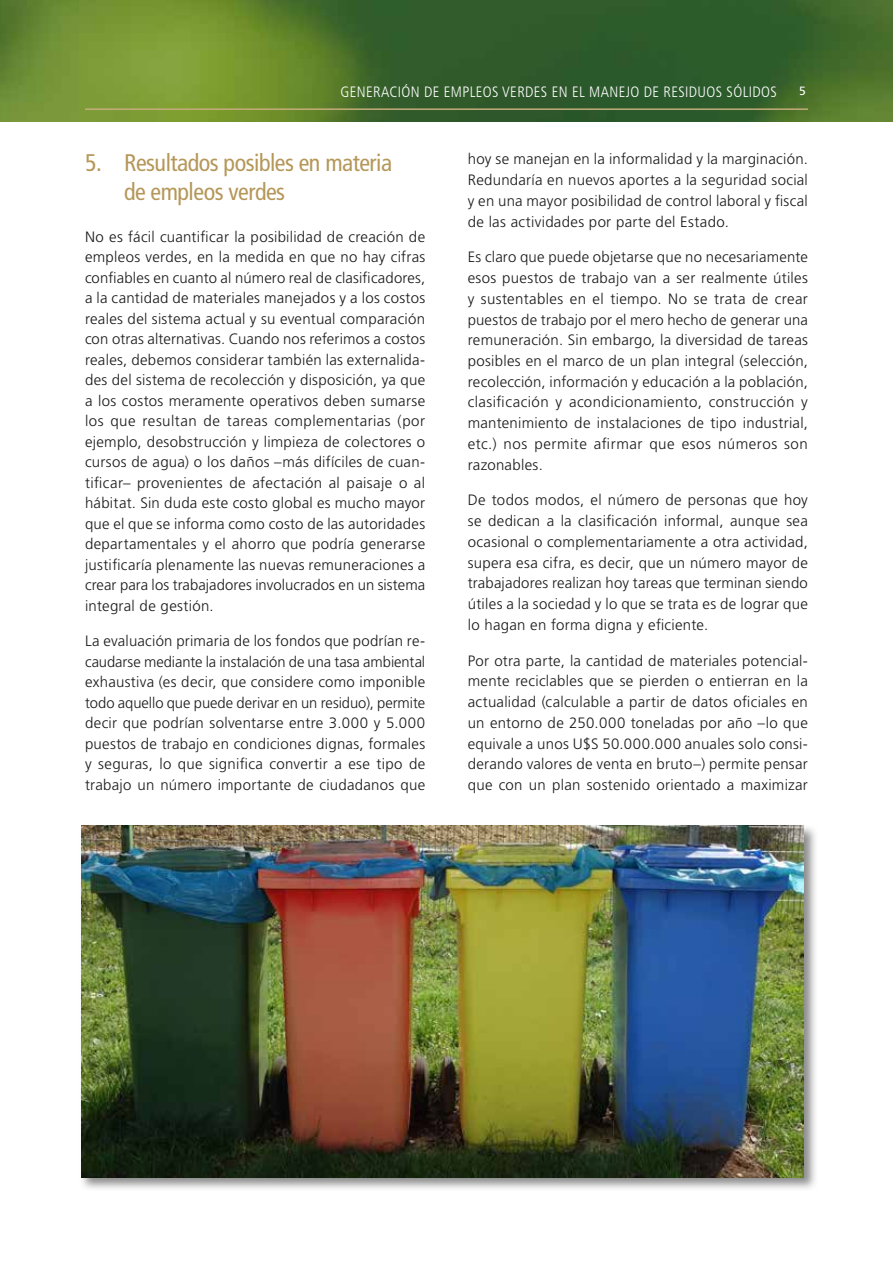
<style>
.page{position:relative;width:893px;height:1263px;background:#fff}
.page>*{position:absolute;margin:0;border:0;box-sizing:border-box;transform-origin:0 0}
.t1{font:condensed 24px/29.1px "Frutiger LT Std";letter-spacing:-.02em;color:#b59759}
.t2{font:300 15px/20.5px "Frutiger LT Std";letter-spacing:.02em;color:#1a1a1a;text-align:justify}
.t3{font:300 condensed 15px "Frutiger LT Std";letter-spacing:.025em;color:#fff}
.t4{font:12px "Frutiger LT Std";color:#fff}
</style>
<div class="page">
<img style="left:0;top:0;width:893px;height:122px">
<img style="left:81px;top:825px;width:735px;height:364px">
<img style="left:81px;top:826px;width:723px;height:351px">
<svg style="left:85px;top:108px;width:723px;height:2px"></svg>
<p class="t3" style="left:341px;top:83px;width:438px">GENERACIÓN DE EMPLEOS VERDES EN EL MANEJO DE RESIDUOS SÓLIDOS</p>
<p class="t4" style="left:799px;top:83px;width:8px">5</p>
<h1 class="t1" style="left:124px;top:148px;width:270px;text-indent:-39px">5. Resultados posibles en materia de empleos verdes</h1>
<p class="t2" style="left:85px;top:227px;width:342px">No es fácil cuantificar la posibilidad de creación de empleos verdes, en la medida en que no hay cifras confiables en cuanto al número real de clasificadores, a la cantidad de materiales manejados y a los costos reales del sistema actual y su eventual comparación con otras alternativas. Cuando nos referimos a costos reales, debemos considerar también las externalida&shy;des del sistema de recolección y disposición, ya que a los costos meramente operativos deben sumarse los que resultan de tareas complementarias (por ejemplo, desobstrucción y limpieza de colectores o cursos de agua) o los daños –más difíciles de cuan&shy;tificar– provenientes de afectación al paisaje o al hábitat. Sin duda este costo global es mucho mayor que el que se informa como costo de las autoridades departamentales y el ahorro que podría generarse justificaría plenamente las nuevas remuneraciones a crear para los trabajadores involucrados en un sistema integral de gestión.</p>
<p class="t2" style="left:85px;top:631px;width:342px">La evaluación primaria de los fondos que podrían re&shy;caudarse mediante la instalación de una tasa ambiental exhaustiva (es decir, que considere como imponible todo aquello que puede derivar en un residuo), permite decir que podrían solventarse entre 3.000 y 5.000 puestos de trabajo en condiciones dignas, formales y seguras, lo que significa convertir a ese tipo de trabajo un número importante de ciudadanos que</p>
<p class="t2" style="left:468px;top:149px;width:342px">hoy se manejan en la informalidad y la marginación.<br>Redundaría en nuevos aportes a la seguridad social y en una mayor posibilidad de control laboral y fiscal de las actividades por parte del Estado.</p>
<p class="t2" style="left:468px;top:247px;width:342px">Es claro que puede objetarse que no necesariamente esos puestos de trabajo van a ser realmente útiles y sustentables en el tiempo. No se trata de crear puestos de trabajo por el mero hecho de generar una remuneración. Sin embargo, la diversidad de tareas posibles en el marco de un plan integral (selección, recolección, información y educación a la población, clasificación y acondicionamiento, construcción y mantenimiento de instalaciones de tipo industrial, etc.) nos permite afirmar que esos números son razonables.</p>
<p class="t2" style="left:468px;top:490px;width:342px">De todos modos, el número de personas que hoy se dedican a la clasificación informal, aunque sea ocasional o complementariamente a otra actividad, supera esa cifra, es decir, que un número mayor de trabajadores realizan hoy tareas que terminan siendo útiles a la sociedad y lo que se trata es de lograr que lo hagan en forma digna y eficiente.</p>
<p class="t2" style="left:468px;top:650px;width:342px">Por otra parte, la cantidad de materiales potencial&shy;mente reciclables que se pierden o entierran en la actualidad (calculable a partir de datos oficiales en un entorno de 250.000 toneladas por año –lo que equivale a unos U$S 50.000.000 anuales solo consi&shy;derando valores de venta en bruto–) permite pensar que con un plan sostenido orientado a maximizar</p>
</div>
